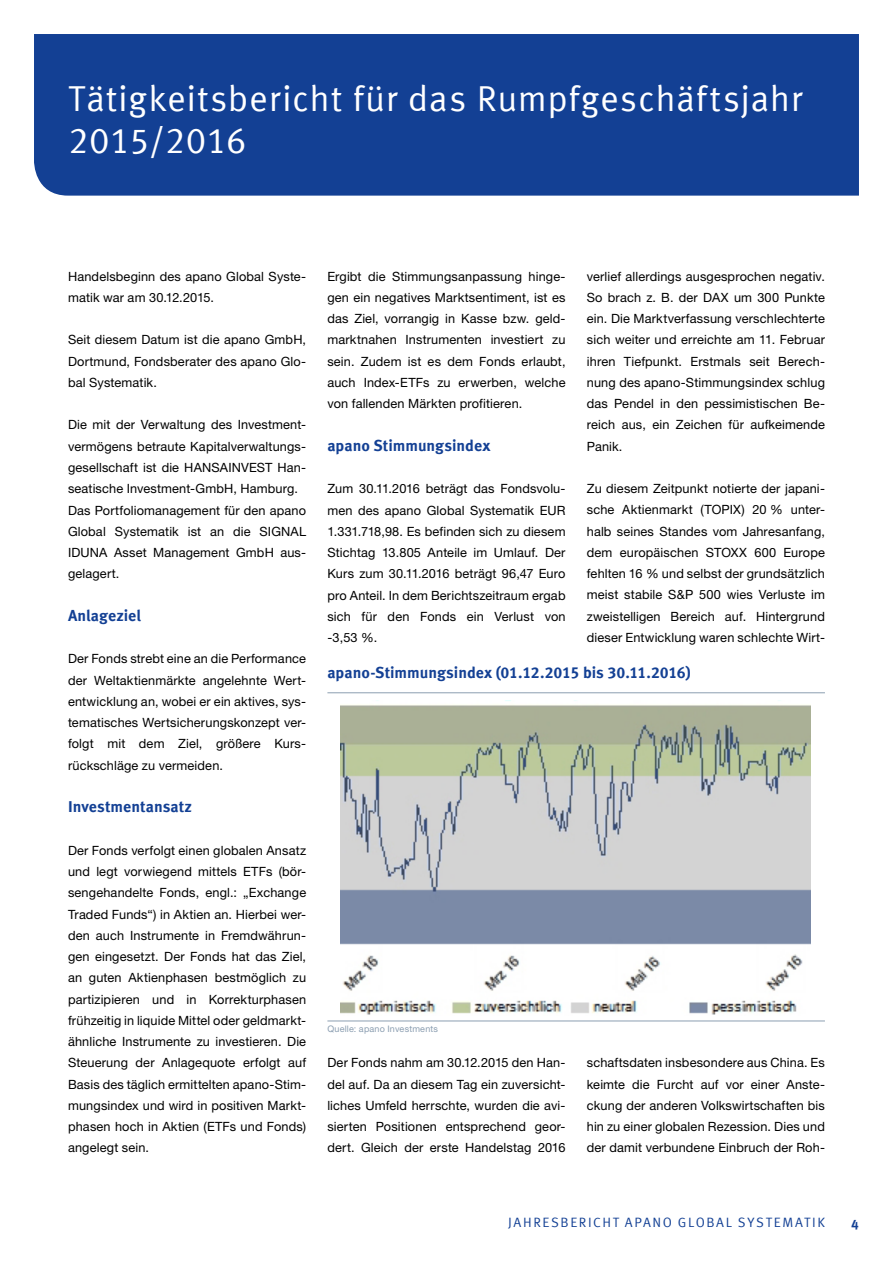
<style>
.page{position:relative;width:893px;height:1263px;background:#fff}
.page>*{position:absolute;margin:0;border:0;box-sizing:border-box;transform-origin:0 0}
.t1{font:36px/42.5px "Meta Offc Pro Norm";letter-spacing:.015em;color:#fff}
.t2{font:700 15.75px "Meta Offc Pro";color:#134094}
.t3{font:13.5px "Meta Offc Pro Norm";letter-spacing:.115em;color:#134094}
.t4{font:700 13.5px "Meta Offc Pro";color:#134094}
.t5{font:12.75px/21.3px "Helvetica Neue LTW1 G";letter-spacing:.01em;color:#000;text-align:justify}
.t6{font:9px "Helvetica Neue LTW1 G";letter-spacing:.02em;color:#8b9eb1}
</style>
<div class="page">
<div style="left:34px;top:34px;width:825px;height:162px;background:#134094"></div>
<img style="left:340px;top:704px;width:470px;height:311px">
<hr style="left:327px;top:692px;width:498px;height:1px;background:#8b9eb1">
<hr style="left:327px;top:1020px;width:498px;height:1px;background:#8b9eb1">
<h1 class="t1" style="left:68px;top:75px;width:736px">Tätigkeitsbericht für das Rumpfgeschäftsjahr<br>2015/2016</h1>
<p class="t5" style="left:68px;top:265px;width:240px">Handelsbeginn des apano Global Syste&shy;matik war am 30.12.2015.</p>
<p class="t5" style="left:68px;top:329px;width:240px">Seit diesem Datum ist die apano GmbH, Dortmund, Fondsberater des apano Glo&shy;bal Systematik.</p>
<p class="t5" style="left:68px;top:414px;width:240px;text-align:left">Die mit der Verwaltung des Investment&shy;vermögens betraute Kapitalverwaltungs&shy;gesellschaft ist die HANSAINVEST Han&shy;seatische Investment-GmbH, Hamburg.<br>Das Portfoliomanagement für den apano Global Systematik ist an die SIGNAL IDUNA Asset Management GmbH aus&shy;gelagert.</p>
<p class="t2" style="left:68px;top:603px;width:74px">Anlageziel</p>
<p class="t5" style="left:68px;top:648px;width:240px">Der Fonds strebt eine an die Performance der Weltaktienmärkte angelehnte Wert&shy;entwicklung an, wobei er ein aktives, sys&shy;tematisches Wertsicherungskonzept ver&shy;folgt mit dem Ziel, größere Kurs&shy;rückschläge zu vermeiden.</p>
<p class="t2" style="left:68px;top:794px;width:126px">Investmentansatz</p>
<p class="t5" style="left:68px;top:839px;width:240px">Der Fonds verfolgt einen globalen Ansatz und legt vorwiegend mittels ETFs (bör&shy;sengehandelte Fonds, engl.: „Exchange Traded Funds“) in Aktien an. Hierbei wer&shy;den auch Instrumente in Fremdwährun&shy;gen eingesetzt. Der Fonds hat das Ziel, an guten Aktienphasen bestmöglich zu partizipieren und in Korrekturphasen frühzeitig in liquide Mittel oder geldmarkt&shy;ähnliche Instrumente zu investieren. Die Steuerung der Anlagequote erfolgt auf Basis des täglich ermittelten apano-Stim&shy;mungsindex und wird in positiven Markt&shy;phasen hoch in Aktien (ETFs und Fonds) angelegt sein.</p>
<p class="t5" style="left:327px;top:265px;width:240px">Ergibt die Stimmungsanpassung hinge&shy;gen ein negatives Marktsentiment, ist es das Ziel, vorrangig in Kasse bzw. geld&shy;marktnahen Instrumenten investiert zu sein. Zudem ist es dem Fonds erlaubt, auch Index-ETFs zu erwerben, welche von fallenden Märkten profitieren.</p>
<p class="t2" style="left:327px;top:433px;width:165px">apano Stimmungsindex</p>
<p class="t5" style="left:327px;top:478px;width:240px">Zum 30.11.2016 beträgt das Fondsvolu&shy;men des apano Global Systematik EUR 1.331.718,98. Es befinden sich zu diesem Stichtag 13.805 Anteile im Umlauf. Der Kurs zum 30.11.2016 beträgt 96,47 Euro pro Anteil. In dem Berichtszeitraum ergab sich für den Fonds ein Verlust von -3,53 %.</p>
<p class="t5" style="left:587px;top:265px;width:240px">verlief allerdings ausgesprochen negativ.<br>So brach z. B. der DAX um 300 Punkte ein. Die Marktverfassung verschlechterte sich weiter und erreichte am 11. Februar ihren Tiefpunkt. Erstmals seit Berech&shy;nung des apano-Stimmungsindex schlug das Pendel in den pessimistischen Be&shy;reich aus, ein Zeichen für aufkeimende Panik.</p>
<p class="t5" style="left:587px;top:478px;width:240px">Zu diesem Zeitpunkt notierte der japani&shy;sche Aktienmarkt (TOPIX) 20 % unter&shy;halb seines Standes vom Jahresanfang, dem europäischen STOXX 600 Europe fehlten 16 % und selbst der grundsätzlich meist stabile S&amp;P 500 wies Verluste im zweistelligen Bereich auf. Hintergrund dieser Entwicklung waren schlechte Wirt-</p>
<p class="t2" style="left:327px;top:660px;width:365px">apano-Stimmungsindex (01.12.2015 bis 30.11.2016)</p>
<p class="t6" style="left:327px;top:1023px;width:112px">Quelle: apano Investments</p>
<p class="t5" style="left:327px;top:1052px;width:240px">Der Fonds nahm am 30.12.2015 den Han&shy;del auf. Da an diesem Tag ein zuversicht&shy;liches Umfeld herrschte, wurden die avi&shy;sierten Positionen entsprechend geor&shy;dert. Gleich der erste Handelstag 2016</p>
<p class="t5" style="left:587px;top:1052px;width:240px">schaftsdaten insbesondere aus China. Es keimte die Furcht auf vor einer Anste&shy;ckung der anderen Volkswirtschaften bis hin zu einer globalen Rezession. Dies und der damit verbundene Einbruch der Roh-</p>
<p class="t3" style="left:508px;top:1211px;width:146px">JAHRESBERICHT apano</p>
<p class="t3" style="left:678px;top:1211px;width:28px">Globa</p>
<p class="t3" style="left:726px;top:1211px;width:40px">l Syste</p>
<p class="t3" style="left:782px;top:1211px;width:44px">mati k</p>
<p class="t4" style="left:851px;top:1214px;width:9px">4</p>
</div>
